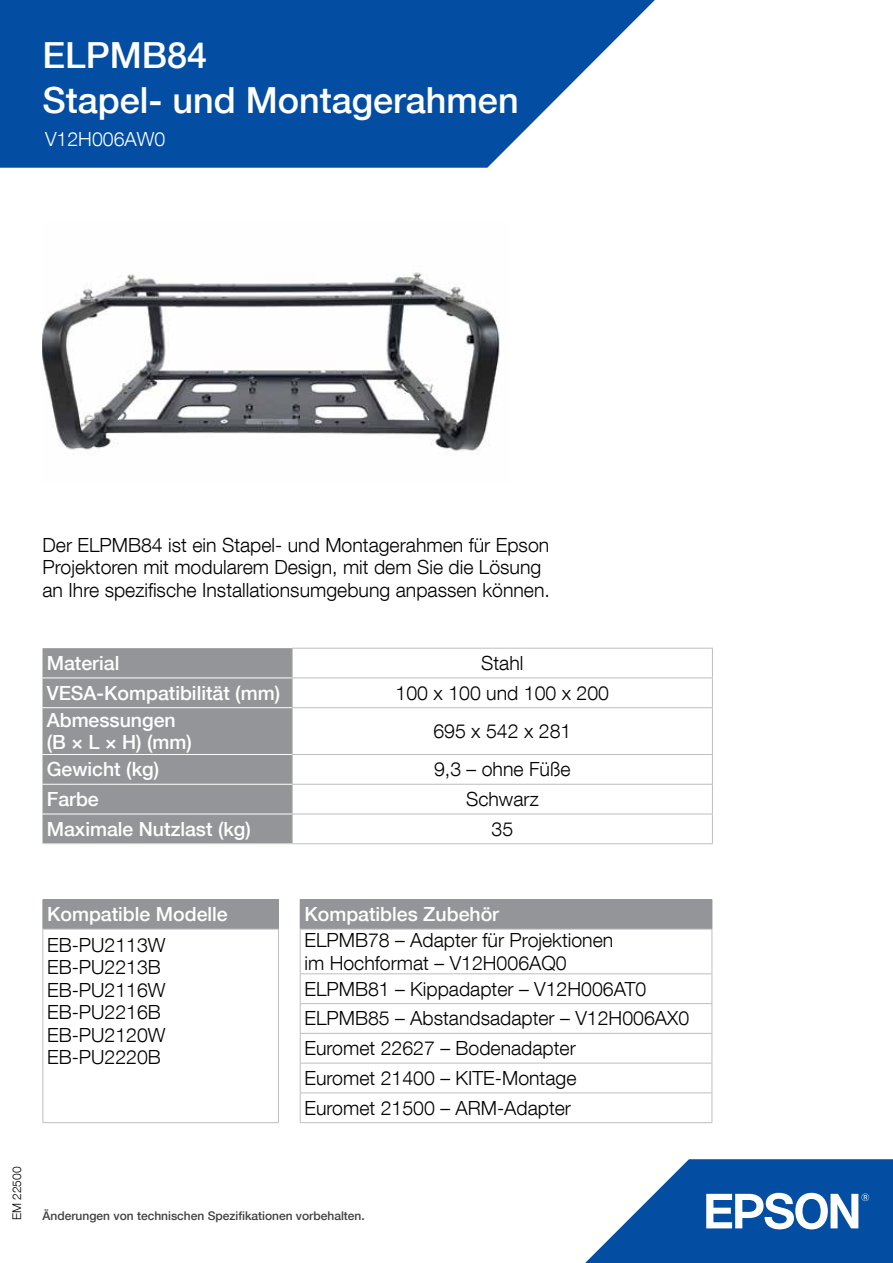
<style>
.page{position:relative;width:893px;height:1263px;background:#fff}
.page>*{position:absolute;margin:0;border:0;box-sizing:border-box;transform-origin:0 0}
.t1{font:500 36px "Helvetica Neue LT Com";color:#fff}
.t2{font:300 19.5px/22.5px "Helvetica Neue LT Com";color:#000}
.t3{font:500 19.5px/22.5px "Helvetica Neue LT Com";color:#fff}
.t4{font:300 19.5px "Helvetica Neue LT Com";color:#fff}
.t5{font:500 12px "Helvetica Neue LT Com";color:#414042}
.t6{font:300 12px "Helvetica Neue LT Com";color:#000}
</style>
<div class="page">
<svg style="left:0;top:0;width:655px;height:168px;background:#2666ae"></svg>
<div style="left:45px;top:125px;width:447px;height:21px;background:#034ea2"></div>
<svg style="left:585px;top:1159px;width:308px;height:104px"></svg>
<img style="left:43px;top:272px;width:457px;height:179px">
<div style="left:43px;top:648px;width:249px;height:195px;background:#939598"></div>
<svg style="left:293px;top:678px;width:419px;height:136px"></svg>
<hr style="left:43px;top:677px;width:249px;height:1px;background:#fff">
<hr style="left:43px;top:707px;width:249px;height:1px;background:#fff">
<hr style="left:43px;top:754px;width:249px;height:1px;background:#fff">
<hr style="left:43px;top:784px;width:249px;height:1px;background:#fff">
<hr style="left:43px;top:814px;width:249px;height:1px;background:#fff">
<hr style="left:292px;top:648px;width:421px;height:1px;background:#bcbec0">
<hr style="left:292px;top:677px;width:421px;height:1px;background:#bcbec0">
<svg style="left:292px;top:649px;width:1px;height:58px"></svg>
<svg style="left:712px;top:648px;width:1px;height:59px"></svg>
<hr style="left:292px;top:707px;width:421px;height:1px;background:#bcbec0">
<hr style="left:292px;top:708px;width:1px;height:46px;background:#bcbec0">
<hr style="left:712px;top:708px;width:1px;height:46px;background:#bcbec0">
<hr style="left:292px;top:754px;width:421px;height:1px;background:#bcbec0">
<hr style="left:292px;top:784px;width:421px;height:1px;background:#bcbec0">
<hr style="left:292px;top:814px;width:421px;height:1px;background:#bcbec0">
<svg style="left:292px;top:755px;width:1px;height:88px"></svg>
<svg style="left:712px;top:755px;width:1px;height:88px"></svg>
<hr style="left:292px;top:843px;width:421px;height:1px;background:#bcbec0">
<hr style="left:43px;top:843px;width:249px;height:1px;background:#dcddde">
<div style="left:300px;top:899px;width:412px;height:30px;background:#939598"></div>
<svg style="left:301px;top:930px;width:411px;height:192px"></svg>
<hr style="left:300px;top:929px;width:1px;height:44px;background:#bcbec0">
<svg style="left:300px;top:974px;width:1px;height:148px"></svg>
<hr style="left:300px;top:929px;width:412px;height:1px;background:#bcbec0">
<hr style="left:712px;top:929px;width:1px;height:44px;background:#bcbec0">
<hr style="left:300px;top:973px;width:412px;height:1px;background:#bcbec0">
<hr style="left:300px;top:1003px;width:412px;height:1px;background:#bcbec0">
<hr style="left:300px;top:1033px;width:412px;height:1px;background:#bcbec0">
<hr style="left:300px;top:1063px;width:412px;height:1px;background:#bcbec0">
<hr style="left:300px;top:1092px;width:412px;height:1px;background:#bcbec0">
<svg style="left:712px;top:974px;width:1px;height:148px"></svg>
<hr style="left:300px;top:1122px;width:412px;height:1px;background:#bcbec0">
<hr style="left:712px;top:899px;width:1px;height:30px;background:#939598">
<div style="left:43px;top:899px;width:235px;height:30px;background:#939598"></div>
<hr style="left:43px;top:929px;width:1px;height:193px;background:#bcbec0">
<hr style="left:278px;top:929px;width:1px;height:193px;background:#bcbec0">
<hr style="left:43px;top:929px;width:236px;height:1px;background:#bcbec0">
<hr style="left:43px;top:1122px;width:236px;height:1px;background:#bcbec0">
<hr style="left:278px;top:899px;width:1px;height:30px;background:#939598">
<h1 class="t1" style="left:43px;top:34px;width:166px">ELPMB84</h1>
<h1 class="t1" style="left:43px;top:78px;width:478px">Stapel- und Montagerahmen</h1>
<p class="t4" style="left:45px;top:127px;width:122px">V12H006AW0</p>
<p class="t2" style="left:43px;top:533px;width:509px">Der ELPMB84 ist ein Stapel- und Montagerahmen für Epson<br>Projektoren mit modularem Design, mit dem Sie die Lösung an Ihre spezifische Installationsumgebung anpassen können.</p>
<p class="t3" style="left:47px;top:651px;width:74px">Material</p>
<p class="t2" style="left:481px;top:651px;width:44px">Stahl</p>
<p class="t3" style="left:47px;top:681px;width:235px">VESA-Kompatibilität (mm)</p>
<p class="t2" style="left:396px;top:681px;width:215px">100 x 100 und 100 x 200</p>
<p class="t3" style="left:47px;top:708px;width:147px">Abmessungen (B × L × H) (mm)</p>
<p class="t2" style="left:433px;top:719px;width:140px">695 x 542 x 281</p>
<p class="t3" style="left:47px;top:758px;width:114px">Gewicht (kg)</p>
<p class="t2" style="left:434px;top:758px;width:138px">9,3 – ohne Füße</p>
<p class="t3" style="left:47px;top:788px;width:54px">Farbe</p>
<p class="t2" style="left:466px;top:787px;width:74px">Schwarz</p>
<p class="t3" style="left:47px;top:817px;width:206px">Maximale Nutzlast (kg)</p>
<p class="t2" style="left:492px;top:817px;width:23px">35</p>
<p class="t6" style="left:10px;top:1220px;width:55px;rotate:-90deg">EM 22500</p>
<p class="t3" style="left:47px;top:903px;width:182px">Kompatible Modelle</p>
<p class="t2" style="left:47px;top:933px;width:120px">EB-PU2113W<br>EB-PU2213B<br>EB-PU2116W<br>EB-PU2216B<br>EB-PU2120W<br>EB-PU2220B</p>
<p class="t3" style="left:304px;top:903px;width:196px">Kompatibles Zubehör</p>
<p class="t2" style="left:304px;top:929px;width:310px">ELPMB78 – Adapter für Projektionen im Hochformat – V12H006AQ0</p>
<p class="t2" style="left:304px;top:973px;width:386px;line-height:29.7px">ELPMB81 – Kippadapter – V12H006AT0<br>ELPMB85 – Abstandsadapter – V12H006AX0<br>Euromet 22627 – Bodenadapter<br>Euromet 21400 – KITE-Montage<br>Euromet 21500 – ARM-Adapter</p>
<p class="t5" style="left:43px;top:1209px;width:324px">Änderungen von technischen Spezifikationen vorbehalten.</p>
</div>
